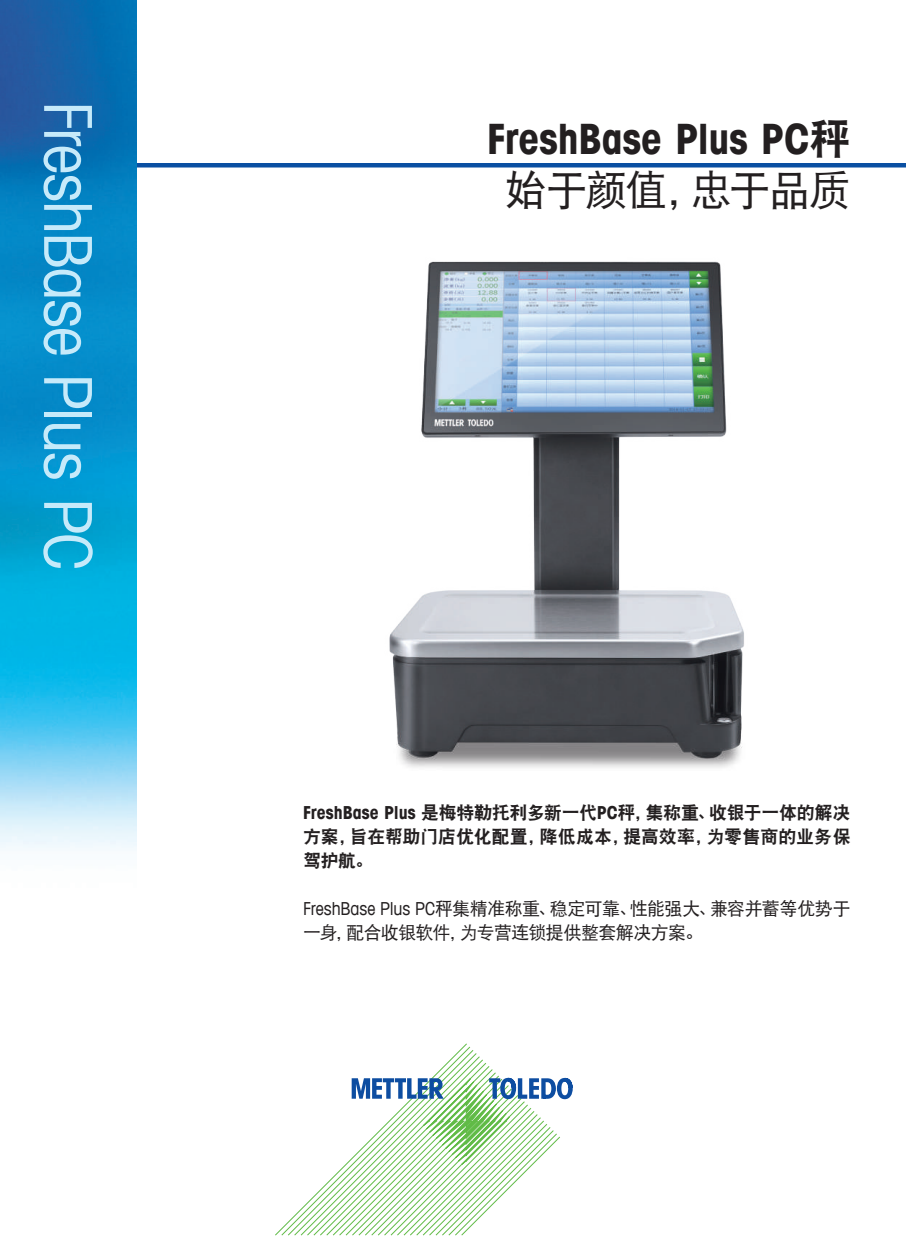
<style>
.page{position:relative;width:906px;height:1238px;background:#fff}
.page>*{position:absolute;margin:0;border:0;box-sizing:border-box;transform-origin:0 0}
.t1{font:condensed 66px "Avant Garde Com";letter-spacing:-.025em;color:#c6eafa}
.t2{font:700 condensed 42px "Avant Garde Com";letter-spacing:-.005em;color:#231f20}
.t3{font:42px "DFP Hei W5";letter-spacing:-.05em;color:#231f20}
.t4{font:18px/24px "DFP Hei W9";letter-spacing:-.015em;color:#231f20;text-align:justify}
.t5{font:18px/24px "DFP Hei W5";letter-spacing:-.035em;color:#231f20}
.s1{font-family:"DFP Hei W9";font-weight:400;font-stretch:normal}
.s2{font-family:"Avant Garde Com";font-weight:700;font-stretch:condensed}
.s3{font-family:"Avant Garde Com";font-stretch:condensed}
</style>
<div class="page">
<hr style="left:111px;top:163px;width:795px;height:4px;background:#0a4fa2">
<img style="left:0;top:0;width:136px;height:850px">
<svg style="left:275px;top:1043px;width:259px;height:192px"></svg>
<svg style="left:352px;top:1077px;width:221px;height:87px"></svg>
<img style="left:389px;top:261px;width:355px;height:507px">
<h1 class="t1" style="left:109px;top:101px;width:470px;rotate:90deg">FreshBase Plus PC</h1>
<h2 class="t2" style="left:487px;top:112px;width:365px">FreshBase Plus PC<span class="s1">秤</span></h2>
<h2 class="t3" style="left:505px;top:167px;width:348px">始于颜值，忠于品质</h2>
<p class="t4" style="left:303px;top:800px;width:549px"><span class="s2">FreshBase Plus</span> 是梅特勒托利多新一代<span class="s2">PC</span>秤，集称重、收银于一体的解决方案，旨在帮助门店优化配置，降低成本，提高效率，为零售商的业务保驾护航。</p>
<p class="t5" style="left:303px;top:896px;width:549px"><span class="s3">FreshBase Plus PC</span>秤集精准称重、稳定可靠、性能强大、兼容并蓄等优势于一身，配合收银软件，为专营连锁提供整套解决方案。</p>
</div>
